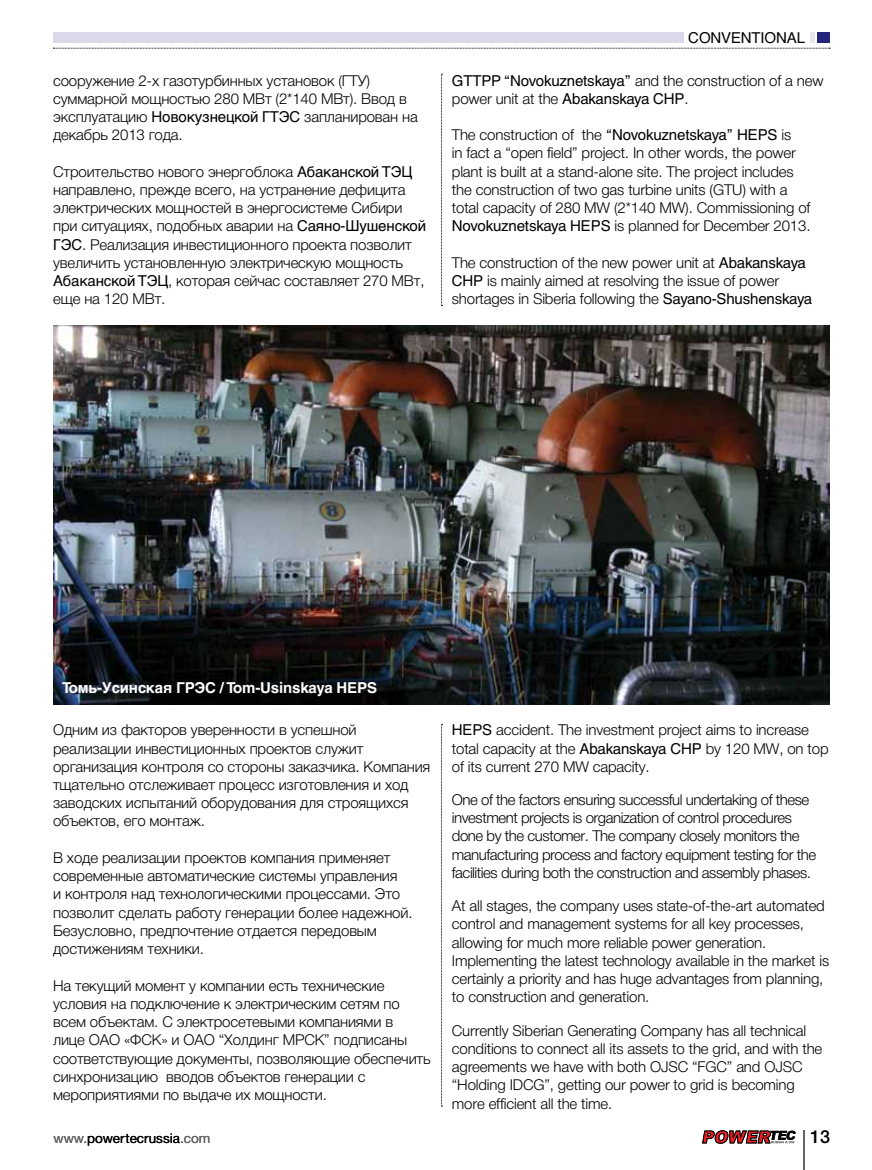
<style>
.page{position:relative;width:872px;height:1170px;background:#fff}
.page>*{position:absolute;margin:0;border:0;box-sizing:border-box;transform-origin:0 0}
.t1{font:500 18px "Helvetica Neue";color:#000}
.t2{font:300 15px/18.3px "Helvetica Neue LTCYR";letter-spacing:-.01em;color:#000}
.t3{font:300 15px/18.3px "Helvetica Neue LTCYR";letter-spacing:-.03em;color:#000}
.t4{font:700 15px "Helvetica Cyr";letter-spacing:-.01em;color:#fff}
.t5{font:15px "Helvetica Cyr Upright";letter-spacing:-.01em;color:#000}
.t6{font:13.5px "Helvetica Neue";color:#000}
.s1{font-family:"Helvetica Cyr Upright";font-weight:400}
.s2{color:#636466}
</style>
<div class="page">
<hr style="left:802px;top:1130px;width:2px;height:39px;background:#636466">
<svg style="left:53px;top:48px;width:777px;height:1px"></svg>
<div style="left:53px;top:32px;width:630px;height:11px;background:#dad9ea"></div>
<hr style="left:810px;top:32px;width:4px;height:11px;background:#e6e7e8">
<div style="left:817px;top:32px;width:12px;height:11px;background:#26247b"></div>
<svg style="left:702px;top:1130px;width:93px;height:13px"></svg>
<svg style="left:441px;top:74px;width:1px;height:232px"></svg>
<img style="left:53px;top:325px;width:776px;height:379px">
<svg style="left:441px;top:724px;width:1px;height:382px"></svg>
<p class="t2" style="left:53px;top:71px;width:366px">сооружение 2-х газотурбинных установок (ГТУ) суммарной мощностью 280 МВт (2*140 МВт). Ввод в эксплуатацию <span class="s1">Новокузнецкой ГТЭС</span> запланирован на декабрь 2013 года.</p>
<p class="t2" style="left:53px;top:162px;width:374px">Строительство нового энергоблока <span class="s1">Абаканской ТЭЦ </span>направлено, прежде всего, на устранение дефицита электрических мощностей в энергосистеме Сибири при ситуациях, подобных аварии на <span class="s1">Саяно-Шушенской ГЭС</span>. Реализация инвестиционного проекта позволит увеличить установленную электрическую мощность <span class="s1">Абаканской ТЭЦ</span>, которая сейчас составляет 270 МВт, еще на 120 МВт.</p>
<p class="t5" style="left:688px;top:29px;width:118px">CONVENTIONAL</p>
<p class="t2" style="left:452px;top:71px;width:373px"><span class="s1">GTTPP “Novokuznetskaya”</span> and the construction of a new power unit at the <span class="s1">Abakanskaya CHP</span>.</p>
<p class="t2" style="left:452px;top:126px;width:360px">The construction of the <span class="s1">“Novokuznetskaya” HEPS</span> is<br>in fact a “open field” project. In other words, the power plant is built at a stand-alone site. The project includes the construction of two gas turbine units (GTU) with a total capacity of 280 MW (2*140 MW). Commissioning of <span class="s1">Novokuznetskaya HEPS</span> is planned for December 2013.</p>
<p class="t2" style="left:452px;top:253px;width:362px">The construction of the new power unit at <span class="s1">Abakanskaya<br>CHP</span> is mainly aimed at resolving the issue of power shortages in Siberia following the <span class="s1">Sayano-Shushenskaya</span></p>
<p class="t4" style="left:62px;top:679px;width:316px">Томь-Усинская ГРЭС / Tom-Usinskaya HEPS</p>
<p class="t2" style="left:53px;top:721px;width:379px">Одним из факторов уверенности в успешной реализации инвестиционных проектов служит организация контроля со стороны заказчика. Компания тщательно отслеживает процесс изготовления и ход заводских испытаний оборудования для строящихся объектов, его монтаж.</p>
<p class="t2" style="left:53px;top:848px;width:361px">В ходе реализации проектов компания применяет современные автоматические системы управления<br>и контроля над технологическими процессами. Это позволит сделать работу генерации более надежной.<br>Безусловно, предпочтение отдается передовым достижениям техники.</p>
<p class="t2" style="left:53px;top:976px;width:379px">На текущий момент у компании есть технические условия на подключение к электрическим сетям по всем объектам. С электросетевыми компаниями в<br>лице ОАО «ФСК» и ОАО “Холдинг МРСК” подписаны соответствующие документы, позволяющие обеспечить синхронизацию вводов объектов генерации с мероприятиями по выдаче их мощности.</p>
<p class="t2" style="left:452px;top:721px;width:378px"><span class="s1">HEPS</span> accident. The investment project aims to increase total capacity at the <span class="s1">Abakanskaya CHP</span> by 120 MW, on top of its current 270 MW capacity.</p>
<p class="t3" style="left:452px;top:790px;width:366px">One of the factors ensuring successful undertaking of these investment projects is organization of control procedures done by the customer. The company closely monitors the manufacturing process and factory equipment testing for the facilities during both the construction and assembly phases.</p>
<p class="t2" style="left:452px;top:896px;width:379px">At all stages, the company uses state-of-the-art automated control and management systems for all key processes, allowing for much more reliable power generation.<br>Implementing the latest technology available in the market is certainly a priority and has huge advantages from planning, to construction and generation.</p>
<p class="t2" style="left:452px;top:1021px;width:372px">Сurrently Siberian Generating Company has all technical conditions to connect all its assets to the grid, and with the agreements we have with both OJSC “FGC” and OJSC “Holding IDCG”, getting our power to grid is becoming more efficient all the time.</p>
<p class="t6" style="left:53px;top:1130px;width:158px"><span class="s2">www.</span>powertecrussia<span class="s2">.com</span></p>
<p class="t1" style="left:810px;top:1126px;width:22px">13</p>
</div>
